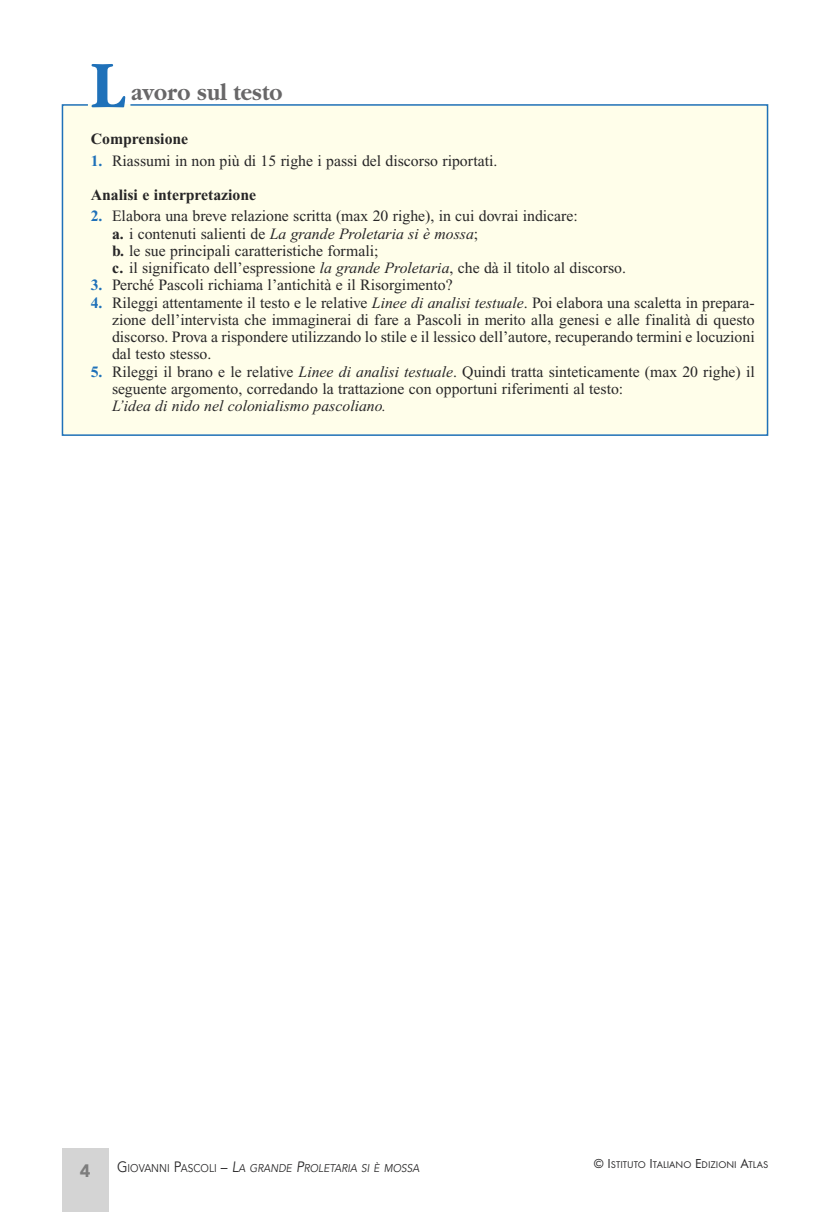
<style>
.page{position:relative;width:830px;height:1212px;background:#fff}
.page>*{position:absolute;margin:0;border:0;box-sizing:border-box;transform-origin:0 0}
.t1{font:700 69.15px "Garamond";color:#1f71b9;scale:.9 1}
.t2{font:700 24px "Garamond";color:#686768;scale:.9 1}
.t3{font:900 18px "Avenir";color:#7d7d7d}
.t4{font:15.75px/17.2px "Times New Roman";color:#272627}
.t5{font:italic 15.75px "Times New Roman";color:#272627}
.t6{font:700 15.75px "Times New Roman";color:#272627}
.t7{font:italic 11.25px "Avenir";color:#272627;scale:.9 1}
.t8{font:10.2px "Futura T";color:#272627}
.s1{font-weight:700;color:#1f71b9}
.s2{font-weight:700}
.s3{font-style:italic}
.s4{font-style:normal;font-size:15px}
.s5{font-style:normal}
.s6{font-size:15px}
.s7{font-size:13.5px}
</style>
<div class="page">
<div style="left:62px;top:1148px;width:46px;height:64px;background:#d4d4d4"></div>
<div style="left:61px;top:104px;width:707px;height:332px;background:#fffeea"></div>
<h1 class="t1" style="left:91px;top:43px;width:39px">L</h1>
<h2 class="t2" style="left:131px;top:78px;width:169px">avoro sul testo</h2>
<p class="t6" style="left:91px;top:134px;width:99px">Comprensione</p>
<p class="t4" style="left:91px;top:145px;width:408px;line-height:34.2px"><span class="s1">1.</span> Riassumi in non più di 15 righe i passi del discorso riportati.<br><span class="s2">Analisi e interpretazione</span></p>
<p class="t4" style="left:112px;top:209px;width:515px;text-indent:-21px"><span class="s1">2.</span> Elabora una breve relazione scritta (max 20 righe), in cui dovrai indicare:<br><span class="s2">a.</span> i contenuti salienti de <span class="s3">La grande Proletaria si è mossa</span>;<br><span class="s2">b.</span> le sue principali caratteristiche formali;<br><span class="s2">c.</span> il significato dell’espressione <span class="s3">la grande Proletaria</span>, che dà il titolo al discorso.</p>
<p class="t4" style="left:91px;top:278px;width:363px"><span class="s1">3.</span> Perché Pascoli richiama l’antichità e il Risorgimento?</p>
<p class="t4" style="left:112px;top:295px;width:644px;text-align:justify;text-indent:-21px"><span class="s1">4.</span> Rileggi attentamente il testo e le relative <span class="s3">Linee di analisi testuale</span>. Poi elabora una scaletta in prepara&shy;zione dell’intervista che immaginerai di fare a Pascoli in merito alla genesi e alle finalità di questo discorso. Prova a rispondere utilizzando lo stile e il lessico dell’autore, recuperando termini e locuzioni dal testo stesso.</p>
<p class="t4" style="left:112px;top:364px;width:644px;text-indent:-21px"><span class="s1">5.</span> Rileggi il brano e le relative <span class="s3">Linee di analisi testuale</span>. Quindi tratta sinteticamente (max 20 righe) il seguente argomento, corredando la trattazione con opportuni riferimenti al testo:</p>
<p class="t5" style="left:112px;top:400px;width:275px">L’idea di nido nel colonialismo pascoliano.</p>
<p class="t3" style="left:80px;top:1159px;width:12px">4</p>
<p class="t7" style="left:117px;top:1160px;width:337px"><span class="s4">G</span><span class="s5">IOVANNI</span> <span class="s4">P</span><span class="s5">ASCOLI</span> <span class="s4">–</span> <span class="s6">L</span>A GRANDE <span class="s6">P</span>ROLETARIA SI È MOSSA</p>
<p class="t8" style="left:593px;top:1158px;width:176px"><span class="s7">© I</span>STITUTO <span class="s7">I</span>TALIANO <span class="s7">E</span>DIZIONI <span class="s7">A</span>TLAS</p>
</div>
